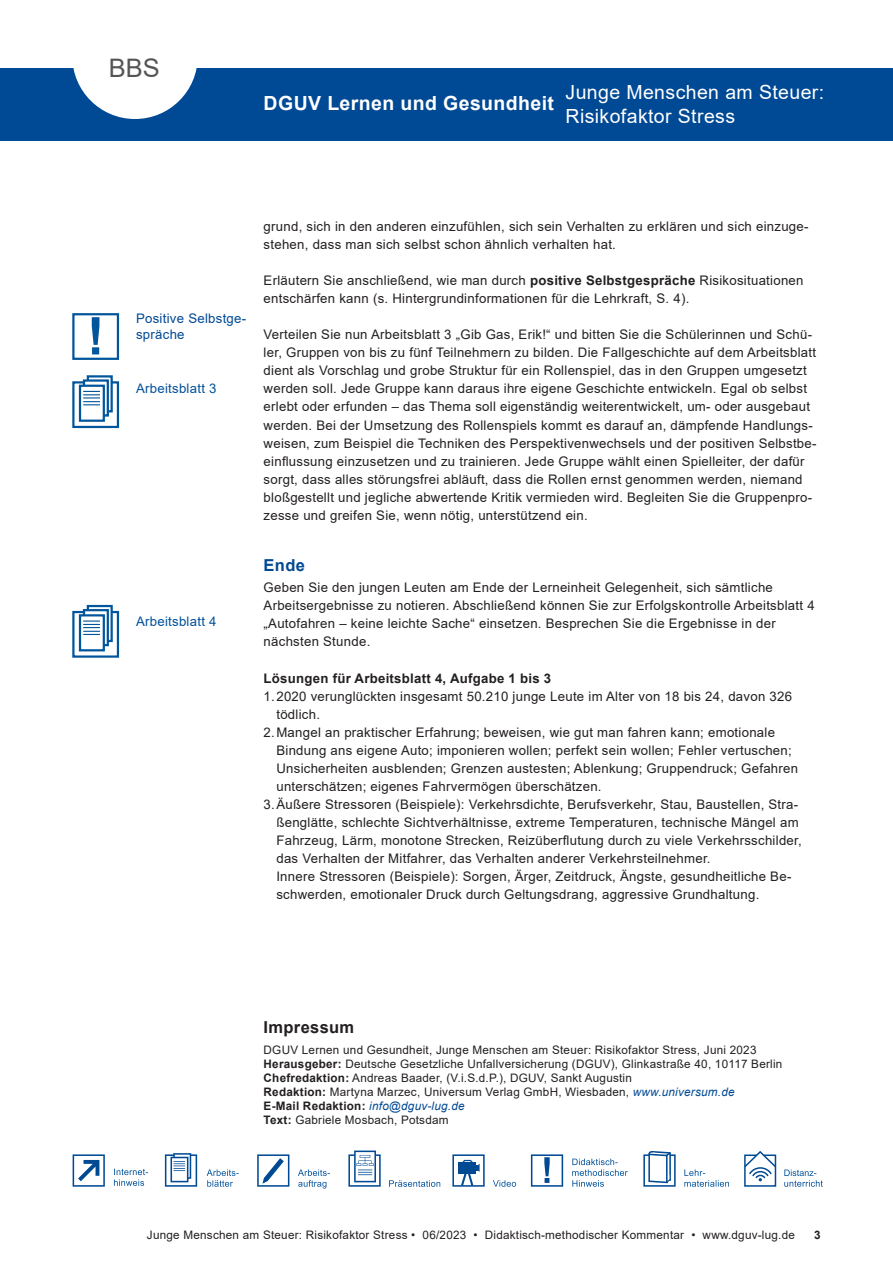
<style>
.page{position:relative;width:893px;height:1263px;background:#fff}
.page>*{position:absolute;margin:0;border:0;box-sizing:border-box;transform-origin:0 0}
.t1{font:700 52.05px "Arial";color:#01559c}
.t2{font:25.5px "Arial";color:#555}
.t3{font:19.5px/23.4px "Arial";letter-spacing:.02em;color:#fff}
.t4{font:700 19.5px "Arial";letter-spacing:.02em;color:#fff}
.Impressum_Ueberschri{font:700 16.5px "Arial";letter-spacing:.02em;color:#231f20}
.Zwischenueberschrift{font:700 16.5px "Arial";color:#004994}
.Fliesstext{font:13.2px/18px "Arial";letter-spacing:.02em;color:#231f20}
.Fliesstext_Aufzaehlu{font:13.2px/18px "Arial";letter-spacing:.02em;color:#231f20}
.Fliesstext-2{font:700 13.2px "Arial";letter-spacing:.02em;color:#231f20}
.Hinweis_links{font:13.2px "Arial";letter-spacing:.02em;color:#01519b}
.hinweis_links{font:13.2px/15.9px "Arial";letter-spacing:.02em;color:#004994}
.Impressum_Text{font:11.7px/14.1px "Arial";letter-spacing:.02em;color:#231f20}
.t5{font:700 11.7px "Arial";color:#231f20}
.s1{font-weight:700}
.s2{font-style:italic;color:#004994}
</style>
<div class="page">
<div style="left:0;top:68px;width:893px;height:72px;background:#004994"></div>
<svg style="left:73px;top:68px;width:124px;height:51px"></svg>
<svg style="left:73px;top:1154px;width:32px;height:33px"></svg>
<svg style="left:114px;top:1168px;width:34px;height:18px"></svg>
<svg style="left:165px;top:1153px;width:32px;height:34px"></svg>
<svg style="left:207px;top:1169px;width:32px;height:18px"></svg>
<svg style="left:257px;top:1154px;width:32px;height:33px"></svg>
<svg style="left:298px;top:1169px;width:32px;height:19px"></svg>
<svg style="left:348px;top:1150px;width:33px;height:37px"></svg>
<svg style="left:452px;top:1154px;width:33px;height:33px"></svg>
<svg style="left:493px;top:1180px;width:23px;height:7px"></svg>
<svg style="left:531px;top:1154px;width:32px;height:33px"></svg>
<svg style="left:572px;top:1158px;width:56px;height:29px"></svg>
<svg style="left:389px;top:1180px;width:51px;height:7px"></svg>
<div style="left:744px;top:1154px;width:32px;height:33px;background:#fff;border:2px solid #004a94"></div>
<svg style="left:744px;top:1151px;width:33px;height:30px"></svg>
<svg style="left:684px;top:1169px;width:45px;height:18px"></svg>
<svg style="left:643px;top:1151px;width:33px;height:36px"></svg>
<svg style="left:784px;top:1169px;width:39px;height:18px"></svg>
<div style="left:72px;top:381px;width:47px;height:47px;border:2px solid #01559c"></div>
<div style="left:88px;top:376px;width:24px;height:35px;background:#fff"></div>
<div style="left:87px;top:375px;width:26px;height:37px;border:2px solid #01559c"></div>
<svg style="left:83px;top:379px;width:26px;height:38px"></svg>
<div style="left:79px;top:385px;width:26px;height:37px;background:#fff;border:2px solid #01559c"></div>
<svg style="left:83px;top:391px;width:17px;height:14px"></svg>
<div style="left:72px;top:611px;width:47px;height:47px;border:2px solid #01559c"></div>
<div style="left:88px;top:606px;width:24px;height:35px;background:#fff"></div>
<div style="left:87px;top:605px;width:26px;height:37px;border:2px solid #01559c"></div>
<div style="left:83px;top:609px;width:26px;height:37px;background:#fff;border:2px solid #01559c"></div>
<div style="left:79px;top:614px;width:26px;height:37px;background:#fff;border:2px solid #01559c"></div>
<svg style="left:83px;top:620px;width:17px;height:15px"></svg>
<div style="left:72px;top:313px;width:47px;height:46px;border:2px solid #01559c"></div>
<h2 class="t2" style="left:109px;top:50px;width:53px">BBS</h2>
<h3 class="t4" style="left:264px;top:89px;width:292px">DGUV Lernen und Gesundheit</h3>
<h3 class="t3" style="left:566px;top:81px;width:260px">Junge Menschen am Steuer:<br>Risikofaktor Stress</h3>
<p class="t1" style="left:87px;top:301px;width:19px">!</p>
<p class="hinweis_links" style="left:136px;top:310px;width:112px">Positive Selbstge&shy;spräche</p>
<p class="Hinweis_links" style="left:136px;top:380px;width:82px">Arbeitsblatt 3</p>
<p class="Hinweis_links" style="left:136px;top:612px;width:82px">Arbeitsblatt 4</p>
<p class="Fliesstext" style="left:264px;top:217px;width:546px">grund, sich in den anderen einzufühlen, sich sein Verhalten zu erklären und sich einzuge-</p>
<p class="Fliesstext" style="left:264px;top:235px;width:354px">stehen, dass man sich selbst schon ähnlich verhalten hat.</p>
<p class="Fliesstext" style="left:264px;top:271px;width:541px">Erläutern Sie anschließend, wie man durch <span class="s1">positive Selbstgespräche</span> Risikosituationen</p>
<p class="Fliesstext" style="left:264px;top:289px;width:427px">entschärfen kann (s. Hintergrundinformationen für die Lehrkraft, S. 4).</p>
<p class="Fliesstext" style="left:264px;top:325px;width:554px">Verteilen Sie nun Arbeitsblatt 3 „Gib Gas, Erik!“ und bitten Sie die Schülerinnen und Schü&shy;ler, Gruppen von bis zu fünf Teilnehmern zu bilden. Die Fallgeschichte auf dem Arbeitsblatt</p>
<p class="Fliesstext" style="left:264px;top:362px;width:545px">dient als Vorschlag und grobe Struktur für ein Rollenspiel, das in den Gruppen umgesetzt</p>
<p class="Fliesstext" style="left:264px;top:380px;width:545px">werden soll. Jede Gruppe kann daraus ihre eigene Geschichte entwickeln. Egal ob selbst</p>
<p class="Fliesstext" style="left:264px;top:398px;width:548px">erlebt oder erfunden – das Thema soll eigenständig weiterentwickelt, um- oder ausgebaut</p>
<p class="Fliesstext" style="left:264px;top:416px;width:554px">werden. Bei der Umsetzung des Rollenspiels kommt es darauf an, dämpfende Handlungs&shy;weisen, zum Beispiel die Techniken des Perspektivenwechsels und der positiven Selbstbe-</p>
<p class="Fliesstext" style="left:264px;top:452px;width:542px">einflussung einzusetzen und zu trainieren. Jede Gruppe wählt einen Spielleiter, der dafür</p>
<p class="Fliesstext" style="left:264px;top:470px;width:550px">sorgt, dass alles störungsfrei abläuft, dass die Rollen ernst genommen werden, niemand bloßgestellt und jegliche abwertende Kritik vermieden wird. Begleiten Sie die Gruppenpro&shy;zesse und greifen Sie, wenn nötig, unterstützend ein.</p>
<p class="Zwischenueberschrift" style="left:264px;top:554px;width:43px">Ende</p>
<p class="Fliesstext" style="left:264px;top:578px;width:511px">Geben Sie den jungen Leuten am Ende der Lerneinheit Gelegenheit, sich sämtliche</p>
<p class="Fliesstext" style="left:264px;top:596px;width:552px">Arbeitsergebnisse zu notieren. Abschließend können Sie zur Erfolgskontrolle Arbeitsblatt 4 „Autofahren – keine leichte Sache“ einsetzen. Besprechen Sie die Ergebnisse in der</p>
<p class="Fliesstext" style="left:264px;top:633px;width:108px">nächsten Stunde.</p>
<p class="Fliesstext-2" style="left:264px;top:669px;width:289px">Lösungen für Arbeitsblatt 4, Aufgabe 1 bis 3</p>
<p class="Fliesstext_Aufzaehlu" style="left:276px;top:687px;width:517px;text-indent:-13px">1.2020 verunglückten insgesamt 50.210 junge Leute im Alter von 18 bis 24, davon 326 tödlich.</p>
<p class="Fliesstext_Aufzaehlu" style="left:276px;top:723px;width:523px;text-indent:-13px">2.Mangel an praktischer Erfahrung; beweisen, wie gut man fahren kann; emotionale Bindung ans eigene Auto; imponieren wollen; perfekt sein wollen; Fehler vertuschen; Unsicherheiten ausblenden; Grenzen austesten; Ablenkung; Gruppendruck; Gefahren unterschätzen; eigenes Fahrvermögen überschätzen.</p>
<p class="Fliesstext_Aufzaehlu" style="left:276px;top:795px;width:527px;text-indent:-13px">3.Äußere Stressoren (Beispiele): Verkehrsdichte, Berufsverkehr, Stau, Baustellen, Stra&shy;ßenglätte, schlechte Sichtverhältnisse, extreme Temperaturen, technische Mängel am Fahrzeug, Lärm, monotone Strecken, Reizüberflutung durch zu viele Verkehrsschilder, das Verhalten der Mitfahrer, das Verhalten anderer Verkehrsteilnehmer.</p>
<p class="Fliesstext_Aufzaehlu" style="left:276px;top:868px;width:516px">Innere Stressoren (Beispiele): Sorgen, Ärger, Zeitdruck, Ängste, gesundheitliche Be&shy;schwerden, emotionaler Druck durch Geltungsdrang, aggressive Grundhaltung.</p>
<p class="Impressum_Ueberschri" style="left:264px;top:1016px;width:92px">Impressum</p>
<p class="Impressum_Text" style="left:264px;top:1043px;width:520px">DGUV Lernen und Gesundheit, Junge Menschen am Steuer: Risikofaktor Stress, Juni 2023<br><span class="s1">Herausgeber:</span> Deutsche Gesetzliche Unfallversicherung (DGUV), Glinkastraße 40, 10117 Berlin<br><span class="s1">Chefredaktion:</span> Andreas Baader, (V.i.S.d.P.), DGUV, Sankt Augustin</p>
<p class="Impressum_Text" style="left:264px;top:1085px;width:472px"><span class="s1">Redaktion:</span> Martyna Marzec, Universum Verlag GmbH, Wiesbaden, <span class="s2">www.universum.de<br></span><span class="s1">E-Mail Redaktion:</span> <span class="s2">info@dguv-lug.de</span></p>
<p class="Impressum_Text" style="left:264px;top:1113px;width:186px"><span class="s1">Text:</span> Gabriele Mosbach, Potsdam</p>
<p class="Impressum_Text" style="left:147px;top:1228px;width:650px">Junge Menschen am Steuer: Risikofaktor Stress • 06/2023 • Didaktisch-methodischer Kommentar • www.dguv-lug.de</p>
<p class="t5" style="left:814px;top:1227px;width:8px">3</p>
</div>
